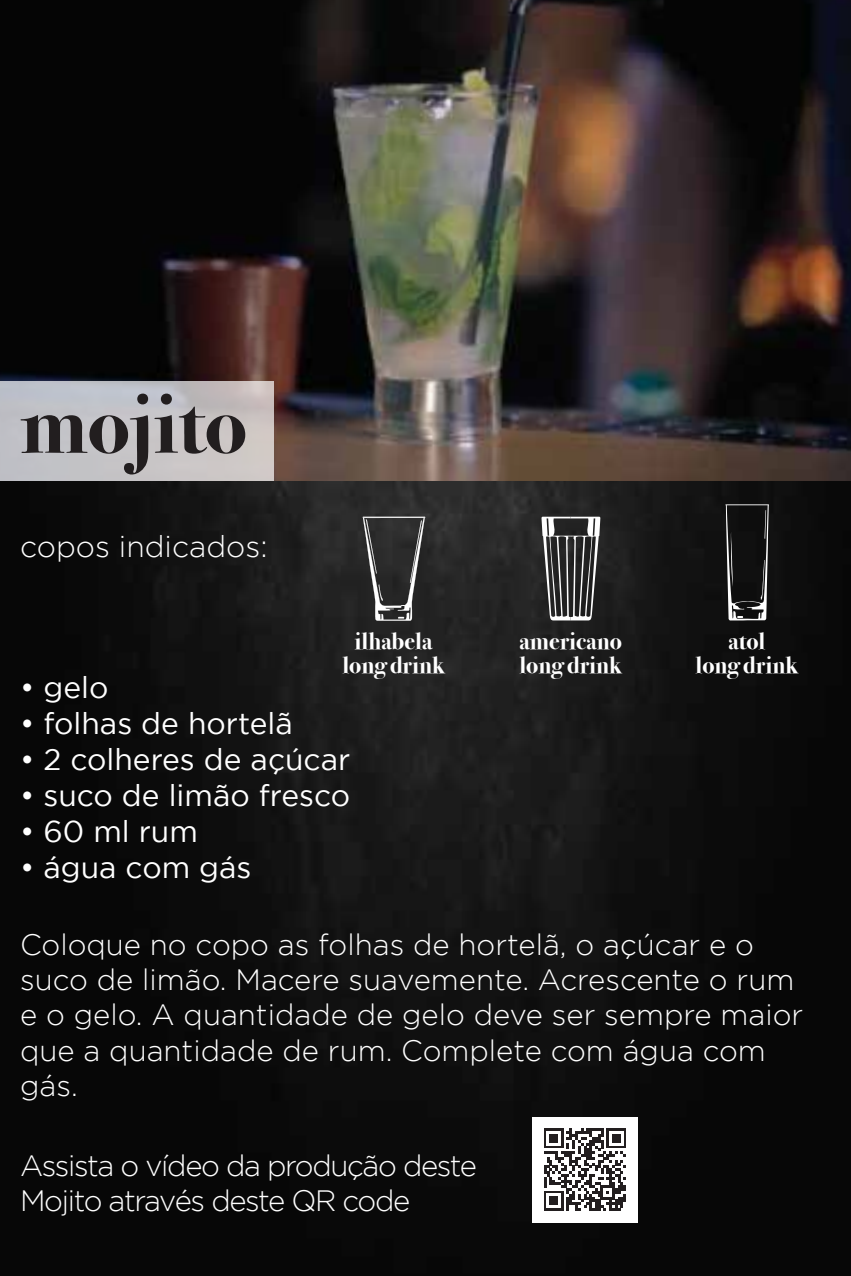
<style>
.page{position:relative;width:851px;height:1276px;background:#fff}
.page>*{position:absolute;margin:0;border:0;box-sizing:border-box;transform-origin:0 0}
.t1{font:700 84px "Bodoni Svty Two OSITCTT";color:#221e1f}
.t2{font:30px "Gotham";color:#fff}
.t3{font:300 30px "Gotham";color:#fff}
.t4{font:300 29.4px/35.4px "Gotham";color:#fff}
.t5{font:300 29.4px/35.4px "Gotham";letter-spacing:-.045em;color:#fff}
.t6{font:700 24px/24px "Bodoni Svty Two OSITCTT";color:#fff;text-align:center}
</style>
<div class="page">
<img style="left:0;top:480px;width:850px;height:796px">
<img style="left:0;top:0;width:850px;height:480px">
<svg style="left:0;top:381px;width:274px;height:99px;background:#c4c2c5"></svg>
<svg style="left:541px;top:517px;width:59px;height:103px"></svg>
<svg style="left:725px;top:504px;width:43px;height:116px;background:#333"></svg>
<svg style="left:362px;top:517px;width:63px;height:104px;background:#484848"></svg>
<div style="left:532px;top:1117px;width:105px;height:105px;background:#fff"></div>
<svg style="left:544px;top:1128px;width:82px;height:82px"></svg>
<h1 class="t1" style="left:20px;top:375px;width:229px">mojito</h1>
<p class="t3" style="left:20px;top:530px;width:249px">copos indicados:</p>
<p class="t6" style="left:342px;top:629px;width:104px">ilhabela long drink</p>
<p class="t6" style="left:695px;top:629px;width:104px">atol<br>long drink</p>
<p class="t6" style="left:519px;top:629px;width:104px;text-align:left">americano long drink</p>
<p class="t2" style="left:20px;top:671px;width:90px">• gelo</p>
<p class="t2" style="left:20px;top:707px;width:274px">• folhas de hortelã</p>
<p class="t2" style="left:20px;top:743px;width:332px">• 2 colheres de açúcar</p>
<p class="t2" style="left:20px;top:779px;width:331px">• suco de limão fresco</p>
<p class="t2" style="left:20px;top:815px;width:179px">• 60 ml rum</p>
<p class="t2" style="left:20px;top:851px;width:233px">• água com gás</p>
<p class="t4" style="left:20px;top:926px;width:784px">Coloque no copo as folhas de hortelã, o açúcar e o suco de limão. Macere suavemente. Acrescente o rum e o gelo. A quantidade de gelo deve ser sempre maior que a quantidade de rum. Complete com água com gás.</p>
<p class="t5" style="left:20px;top:1147px;width:458px">Assista o vídeo da produção deste<br>Mojito através deste QR code</p>
</div>
